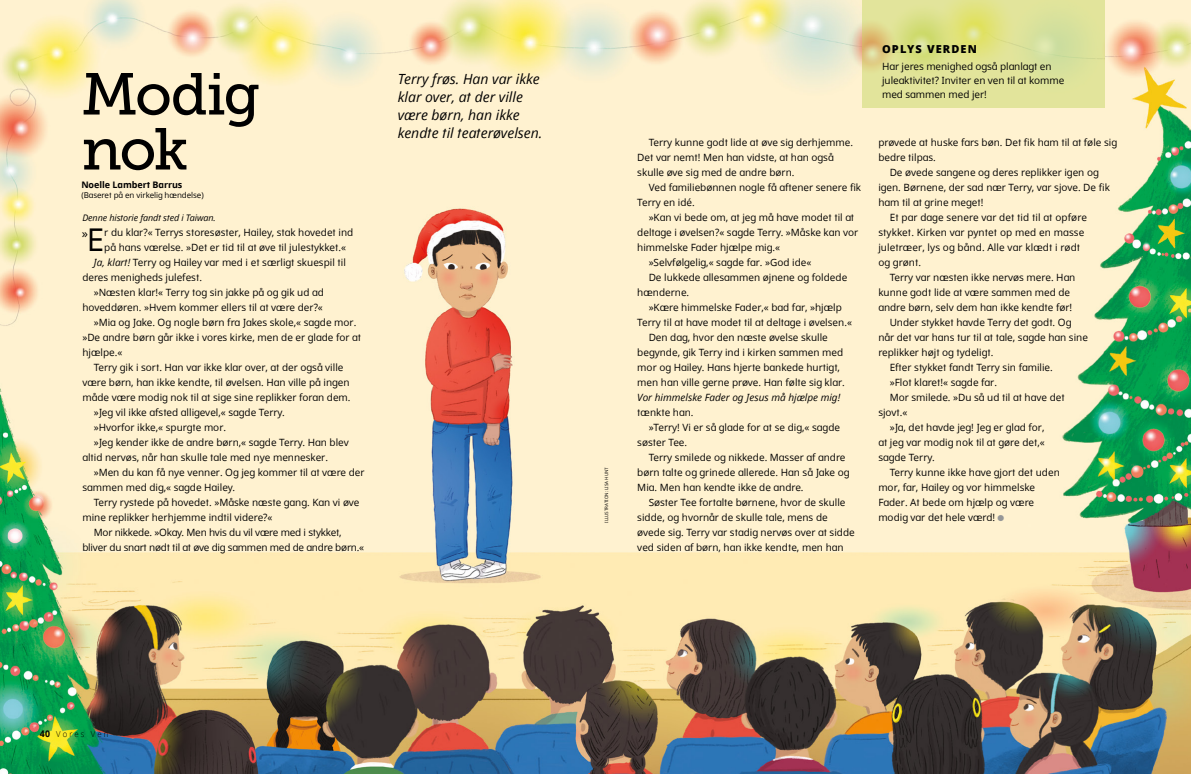
<style>
.page{position:relative;width:1191px;height:774px;background:#fff}
.page>*{position:absolute;margin:0;border:0;box-sizing:border-box;transform-origin:0 0}
.h1_Museo_title{font:58.8px/55px "Museo Slablds Lat 500";letter-spacing:-.04em;color:#000}
.p1_first_small_quote_alternate{font:31.4px "Dots Solidlds Lat";color:#000}
.t1{font:italic 14px/18px "Dots Solidlds Lat";color:#000}
.p1_first_small_quote_alternate-2{font:12.5px "Dots Solidlds Lat";color:#000}
.p1_title_aside_sidebar{font:800 11px "Dots Solidlds Lat";letter-spacing:.1em;color:#000}
.p1{font:10px/15px "Dots Solidlds Lat";color:#000}
.p1_first_small_quote_alternate-3{font:10px/15px "Dots Solidlds Lat";color:#000}
.p1-2{font:10px/15px "Dots Solidlds Lat";letter-spacing:-.02em;color:#000}
.p1_aside_sidebar_first{font:10px/14.1px "Dots Solidlds Lat";letter-spacing:-.005em;color:#000}
.p1_bio{font:italic 9px "Dots Solidlds Lat";letter-spacing:-.01em;color:#000}
.p1_author-name{font:700 9px "Dots Solidlds Lat";letter-spacing:-.005em;color:#000}
.t2{font:300 8.2px "Dots Solidlds Lat";letter-spacing:.27em;color:#000;scale:.95 1}
.p1_author-role{font:8px "Dots Solidlds Lat";letter-spacing:-.005em;color:#000}
.p1_figure_image_credit_first{font:4.5px "Dots Solidlds Lat";color:#000}
.s1{font-style:italic}
.s2{font-family:"Ding P Ilds Dpi";font-size:8.5px;color:#969798}
.s3{font-weight:700;font-size:9.2px}
</style>
<div class="page">
<img style="left:0;top:0;width:1191px;height:774px">
<img style="left:862px;top:0;width:242px;height:108px">
<p class="h1_Museo_title" style="left:81px;top:63px;width:180px">Modig nok</p>
<p class="t1" style="left:398px;top:70px;width:146px">Terry frøs. Han var ikke klar over, at der ville være børn, han ikke kendte til teaterøvelsen.</p>
<p class="p1_author-name" style="left:81px;top:178px;width:103px">Noelle Lambert Barrus</p>
<p class="p1_author-role" style="left:81px;top:190px;width:124px">(Baseret på en virkelig hændelse)</p>
<p class="p1_bio" style="left:82px;top:211px;width:135px">Denne historie fandt sted i Taiwan.</p>
<p class="p1_first_small_quote_alternate-2" style="left:82px;top:224px;width:8px">»</p>
<p class="p1_first_small_quote_alternate" style="left:87px;top:216px;width:19px">E</p>
<p class="p1_first_small_quote_alternate-3" style="left:104px;top:225px;width:250px">r du klar?« Terrys storesøster, Hailey, stak hovedet ind på hans værelse. »Det er tid til at øve til julestykket.«</p>
<p class="p1" style="left:82px;top:255px;width:265px;text-indent:11px"><span class="s1">Ja, klart!</span> Terry og Hailey var med i et særligt skuespil til deres menigheds julefest.</p>
<p class="p1" style="left:82px;top:285px;width:243px;text-align:right">»Næsten klar!« Terry tog sin jakke på og gik ud ad hoveddøren. »Hvem kommer ellers til at være der?«</p>
<p class="p1" style="left:82px;top:315px;width:280px;text-indent:11px">»Mia og Jake. Og nogle børn fra Jakes skole,« sagde mor. »De andre børn går ikke i vores kirke, men de er glade for at hjælpe.«</p>
<p class="p1" style="left:82px;top:360px;width:270px;text-align:center">Terry gik i sort. Han var ikke klar over, at der også ville være børn, han ikke kendte, til øvelsen. Han ville på ingen måde være modig nok til at sige sine replikker foran dem.</p>
<p class="p1" style="left:94px;top:405px;width:193px">»Jeg vil ikke afsted alligevel,« sagde Terry.</p>
<p class="p1" style="left:94px;top:420px;width:134px">»Hvorfor ikke,« spurgte mor.</p>
<p class="p1" style="left:82px;top:435px;width:268px;text-indent:11px">»Jeg kender ikke de andre børn,« sagde Terry. Han blev altid nervøs, når han skulle tale med nye mennesker.</p>
<p class="p1" style="left:82px;top:465px;width:284px;text-indent:11px">»Men du kan få nye venner. Og jeg kommer til at være der sammen med dig,« sagde Hailey.</p>
<p class="p1" style="left:82px;top:495px;width:279px;text-indent:11px">Terry rystede på hovedet. »Måske næste gang. Kan vi øve mine replikker herhjemme indtil videre?«</p>
<p class="p1-2" style="left:82px;top:525px;width:283px;text-indent:11px">Mor nikkede. »Okay. Men hvis du vil være med i stykket, bliver du snart nødt til at øve dig sammen med de andre børn.«</p>
<p class="p1_figure_image_credit_first" style="left:603px;top:523px;width:57px;rotate:-90deg">ILLUSTRATION: LISA HUNT</p>
<p class="p1" style="left:637px;top:134px;width:217px;text-indent:11px">Terry kunne godt lide at øve sig derhjemme.<br>Det var nemt! Men han vidste, at han også skulle øve sig med de andre børn.</p>
<p class="p1" style="left:637px;top:179px;width:225px;text-indent:11px">Ved familiebønnen nogle få aftener senere fik<br>Terry en idé.</p>
<p class="p1" style="left:637px;top:209px;width:222px;text-indent:11px">»Kan vi bede om, at jeg må have modet til at deltage i øvelsen?« sagde Terry. »Måske kan vor himmelske Fader hjælpe mig.«</p>
<p class="p1" style="left:648px;top:254px;width:164px">»Selvfølgelig,« sagde far. »God ide«</p>
<p class="p1" style="left:637px;top:269px;width:211px;text-indent:11px">De lukkede allesammen øjnene og foldede hænderne.</p>
<p class="p1" style="left:637px;top:299px;width:216px;text-align:center">»Kære himmelske Fader,« bad far, »hjælp<br>Terry til at have modet til at deltage i øvelsen.«</p>
<p class="p1" style="left:637px;top:329px;width:209px;text-indent:11px">Den dag, hvor den næste øvelse skulle begynde, gik Terry ind i kirken sammen med mor og Hailey. Hans hjerte bankede hurtigt, men han ville gerne prøve. Han følte sig klar.<br><span class="s1">Vor himmelske Fader og Jesus må hjælpe mig! </span>tænkte han.</p>
<p class="p1" style="left:637px;top:419px;width:204px;text-indent:11px">»Terry! Vi er så glade for at se dig,« sagde søster Tee.</p>
<p class="p1" style="left:637px;top:449px;width:214px;text-indent:11px">Terry smilede og nikkede. Masser af andre børn talte og grinede allerede. Han så Jake og<br>Mia. Men han kendte ikke de andre.</p>
<p class="p1" style="left:637px;top:494px;width:219px;text-indent:11px">Søster Tee fortalte børnene, hvor de skulle sidde, og hvornår de skulle tale, mens de øvede sig. Terry var stadig nervøs over at sidde ved siden af børn, han ikke kendte, men han</p>
<p class="p1_title_aside_sidebar" style="left:882px;top:40px;width:96px">OPLYS VERDEN</p>
<p class="p1_aside_sidebar_first" style="left:882px;top:59px;width:184px">Har jeres menighed også planlagt en juleaktivitet? Inviter en ven til at komme med sammen med jer!</p>
<p class="p1" style="left:878px;top:134px;width:240px">prøvede at huske fars bøn. Det fik ham til at føle sig bedre tilpas.</p>
<p class="p1" style="left:878px;top:164px;width:233px;text-indent:11px">De øvede sangene og deres replikker igen og igen. Børnene, der sad nær Terry, var sjove. De fik ham til at grine meget!</p>
<p class="p1" style="left:878px;top:209px;width:210px;text-indent:11px">Et par dage senere var det tid til at opføre stykket. Kirken var pyntet op med en masse juletræer, lys og bånd. Alle var klædt i rødt og grønt.</p>
<p class="p1" style="left:878px;top:269px;width:199px;text-indent:11px">Terry var næsten ikke nervøs mere. Han kunne godt lide at være sammen med de andre børn, selv dem han ikke kendte før!</p>
<p class="p1" style="left:878px;top:314px;width:211px;text-indent:11px">Under stykket havde Terry det godt. Og når det var hans tur til at tale, sagde han sine replikker højt og tydeligt.</p>
<p class="p1" style="left:889px;top:359px;width:165px">Efter stykket fandt Terry sin familie.</p>
<p class="p1" style="left:889px;top:374px;width:109px">»Flot klaret!« sagde far.</p>
<p class="p1" style="left:878px;top:389px;width:188px;text-indent:11px">Mor smilede. »Du så ud til at have det sjovt.«</p>
<p class="p1" style="left:878px;top:419px;width:168px;text-align:justify;text-indent:11px">»Ja, det havde jeg! Jeg er glad for, at jeg var modig nok til at gøre det,« sagde Terry.</p>
<p class="p1" style="left:878px;top:464px;width:183px;text-indent:11px">Terry kunne ikke have gjort det uden mor, far, Hailey og vor himmelske<br>Fader. At bede om hjælp og være modig var det hele værd! <span class="s2">●</span></p>
<p class="t2" style="left:40px;top:728px;width:74px"><span class="s3">40</span> Vores Ven</p>
</div>
